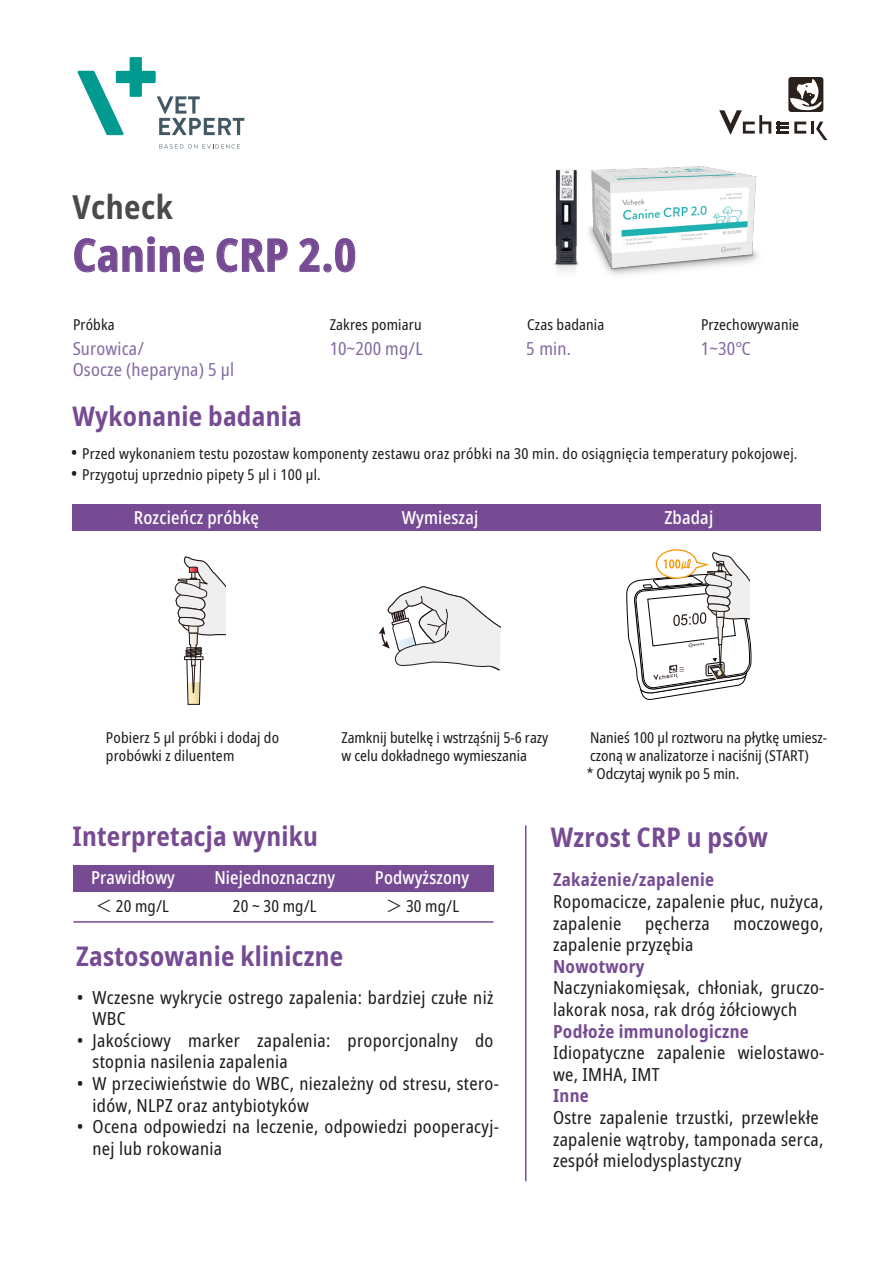
<style>
.page{position:relative;width:893px;height:1263px;background:#fff}
.page>*{position:absolute;margin:0;border:0;box-sizing:border-box;transform-origin:0 0}
.t1{font:700 condensed 45px "Noto Sans";letter-spacing:.01em;color:#764b93}
.t2{font:700 condensed 33px "Noto Sans";letter-spacing:.01em;color:#1d1d1b}
.t3{font:700 condensed 27px "Noto Sans";letter-spacing:.01em;color:#764b93}
.t4{font:condensed 18px/21.6px "Noto Sans";letter-spacing:.02em;color:#1d1d1b}
.t5{font:500 condensed 18px "Noto Sans";letter-spacing:.01em;color:#fff}
.t6{font:700 condensed 18px "Noto Sans";letter-spacing:.02em;color:#764b93}
.t7{font:condensed 18px/21px "Noto Sans";letter-spacing:.01em;color:#654689}
.t8{font:condensed 16.5px "Noto Sans";letter-spacing:.01em;color:#1d1d1b}
.t9{font:condensed 15px/18px "Noto Sans";letter-spacing:.01em;color:#1d1d1b}
.s1{font-family:"Koz Go Pr 6 N";font-stretch:normal}
</style>
<div class="page">
<svg style="left:78px;top:57px;width:166px;height:78px"></svg>
<svg style="left:159px;top:144px;width:81px;height:5px"></svg>
<svg style="left:74px;top:236px;width:130px;height:37px"></svg>
<svg style="left:216px;top:238px;width:72px;height:35px"></svg>
<svg style="left:299px;top:238px;width:57px;height:35px"></svg>
<svg style="left:783px;top:122px;width:44px;height:18px"></svg>
<svg style="left:719px;top:110px;width:44px;height:10px"></svg>
<svg style="left:788px;top:77px;width:35px;height:35px"></svg>
<svg style="left:174px;top:557px;width:52px;height:148px"></svg>
<svg style="left:379px;top:586px;width:122px;height:85px"></svg>
<svg style="left:626px;top:549px;width:125px;height:152px"></svg>
<div style="left:73px;top:505px;width:748px;height:26px;background:#764b93"></div>
<div style="left:73px;top:865px;width:420px;height:27px;background:#764b93"></div>
<hr style="left:73px;top:921px;width:420px;height:2px;background:#764b93">
<hr style="left:525px;top:825px;width:1px;height:356px;background:#764b93">
<img style="left:554px;top:120px;width:229px;height:155px">
<h2 class="t2" style="left:73px;top:183px;width:102px">Vcheck</h2>
<h1 class="t1" style="left:73px;top:223px;width:285px">Canine CRP 2.0</h1>
<p class="t9" style="left:73px;top:316px;width:43px">Próbka</p>
<p class="t7" style="left:73px;top:338px;width:163px">Surowica/<br>Osocze (heparyna) 5 μl</p>
<h3 class="t3" style="left:73px;top:397px;width:231px">Wykonanie badania</h3>
<p class="t9" style="left:330px;top:316px;width:93px">Zakres pomiaru</p>
<p class="t7" style="left:329px;top:338px;width:95px">10~200 mg/L</p>
<p class="t9" style="left:527px;top:316px;width:79px">Czas badania</p>
<p class="t7" style="left:527px;top:338px;width:46px">5 min.</p>
<p class="t9" style="left:701px;top:316px;width:100px">Przechowywanie</p>
<p class="t7" style="left:701px;top:338px;width:51px">1~30℃</p>
<p class="t9" style="left:82px;top:443px;width:717px;line-height:21.6px">Przed wykonaniem testu pozostaw komponenty zestawu oraz próbki na 30 min. do osiągnięcia temperatury pokojowej.<br>Przygotuj uprzednio pipety 5 μl i 100 μl.</p>
<p class="t4" style="left:71px;top:442px;width:8px">• •</p>
<p class="t5" style="left:134px;top:504px;width:127px">Rozcieńcz próbkę</p>
<p class="t5" style="left:402px;top:504px;width:78px">Wymieszaj</p>
<p class="t5" style="left:664px;top:504px;width:50px">Zbadaj</p>
<p class="t9" style="left:106px;top:729px;width:175px">Pobierz 5 μl próbki i dodaj do probówki z diluentem</p>
<p class="t9" style="left:341px;top:729px;width:209px">Zamknij butelkę i wstrząśnij 5-6 razy w celu dokładnego wymieszania</p>
<p class="t9" style="left:587px;top:729px;width:242px">Nanieś 100 μl roztworu na płytkę umiesz&shy;czoną w analizatorze i naciśnij (START)<br>* Odczytaj wynik po 5 min.</p>
<h3 class="t3" style="left:73px;top:816px;width:247px">Interpretacja wyniku</h3>
<p class="t5" style="left:91px;top:865px;width:85px">Prawidłowy</p>
<p class="t8" style="left:96px;top:895px;width:75px"><span class="s1">＜</span> 20 mg/L</p>
<p class="t8" style="left:233px;top:894px;width:85px">20 ~ 30 mg/L</p>
<p class="t8" style="left:386px;top:895px;width:75px"><span class="s1">＞</span> 30 mg/L</p>
<p class="t5" style="left:214px;top:865px;width:122px">Niejednoznaczny</p>
<p class="t5" style="left:375px;top:865px;width:96px">Podwyższony</p>
<h3 class="t3" style="left:76px;top:937px;width:269px">Zastosowanie kliniczne</h3>
<p class="t4" style="left:77px;top:987px;width:8px">•</p>
<p class="t4" style="left:77px;top:1030px;width:8px">•</p>
<p class="t4" style="left:77px;top:1073px;width:8px">•</p>
<p class="t4" style="left:77px;top:1116px;width:8px">•</p>
<p class="t4" style="left:93px;top:987px;width:408px">Wczesne wykrycie ostrego zapalenia: bardziej czułe niż WBC<br>Jakościowy marker zapalenia: proporcjonalny do stopnia nasilenia zapalenia<br>W przeciwieństwie do WBC, niezależny od stresu, stero&shy;idów, NLPZ oraz antybiotyków<br>Ocena odpowiedzi na leczenie, odpowiedzi pooperacyj&shy;nej lub rokowania</p>
<h3 class="t3" style="left:551px;top:817px;width:219px">Wzrost CRP u psów</h3>
<p class="t6" style="left:553px;top:867px;width:163px">Zakażenie/zapalenie</p>
<p class="t4" style="left:553px;top:891px;width:272px">Ropomacicze, zapalenie płuc, nużyca, zapalenie</p>
<p class="t4" style="left:645px;top:913px;width:66px">pęcherza</p>
<p class="t4" style="left:733px;top:913px;width:92px">moczowego,</p>
<p class="t4" style="left:553px;top:934px;width:142px">zapalenie przyzębia</p>
<p class="t6" style="left:553px;top:953px;width:93px">Nowotwory</p>
<p class="t4" style="left:553px;top:978px;width:273px">Naczyniakomięsak, chłoniak, gruczo&shy;lakorak nosa, rak dróg żółciowych</p>
<p class="t6" style="left:553px;top:1018px;width:197px">Podłoże immunologiczne</p>
<p class="t4" style="left:553px;top:1042px;width:273px">Idiopatyczne zapalenie wielostawo&shy;we, IMHA, IMT</p>
<p class="t6" style="left:553px;top:1083px;width:37px">Inne</p>
<p class="t4" style="left:553px;top:1107px;width:272px">Ostre zapalenie trzustki, przewlekłe zapalenie wątroby, tamponada serca, zespół mielodysplastyczny</p>
</div>
